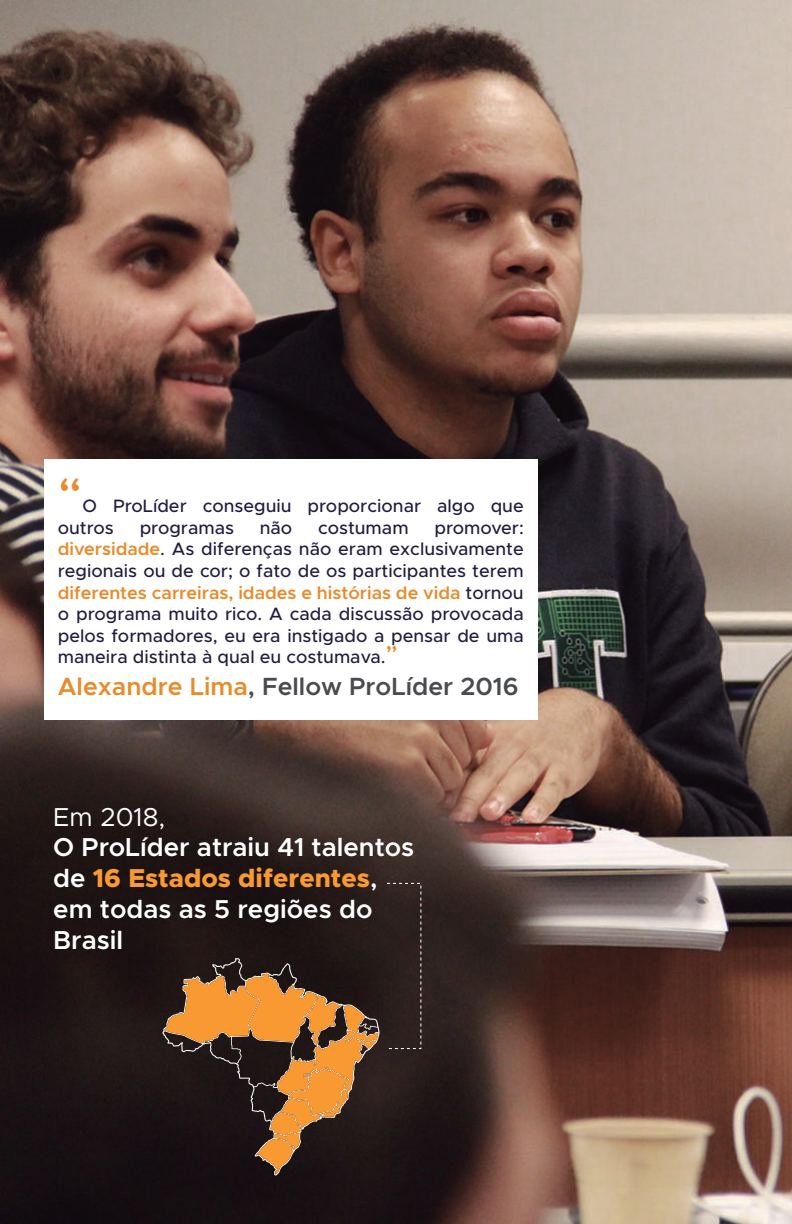
<style>
.page{position:relative;width:792px;height:1224px;background:#fff}
.page>*{position:absolute;margin:0;border:0;box-sizing:border-box;transform-origin:0 0}
.t1{font:500 50px "Metropolis";color:#e98b2b}
.t2{font:600 26px/30.9px "Metropolis";color:#fff}
.t3{font:26px "Metropolis";color:#fff}
.t4{font:600 25px "Metropolis";color:#4a4b4f}
.t5{font:500 18px/21.6px "Metropolis";color:#241c40}
.s1{font-weight:600;color:#e98b2b}
.s2{font-size:25px;color:#e98b2b}
.s3{color:#e98b2b}
.s4{font-weight:800;color:#f89931}
</style>
<div class="page">
<img style="left:0;top:0;width:792px;height:1224px">
<div style="left:44px;top:460px;width:494px;height:260px;background:#fff"></div>
<svg style="left:162px;top:958px;width:218px;height:218px;background:#251b1b"></svg>
<svg style="left:164px;top:973px;width:214px;height:202px;background:#6b4726"></svg>
<h1 class="t1" style="left:58px;top:464px;width:26px">“</h1>
<p class="t5" style="left:58px;top:495px;width:468px;text-indent:25px">O ProLíder conseguiu proporcionar algo que outros</p>
<p class="t5" style="left:140px;top:517px;width:96px">programas</p>
<p class="t5" style="left:260px;top:517px;width:34px">não</p>
<p class="t5" style="left:318px;top:517px;width:92px">costumam</p>
<p class="t5" style="left:58px;top:517px;width:468px;text-align:justify;text-indent:377px">promover: <span class="s1">diversidade</span>. As diferenças não eram exclusivamente regionais ou de cor; o fato de os participantes terem <span class="s1">diferentes carreiras, idades e histórias de vida</span> tornou o programa muito rico. A cada discussão provocada pelos formadores, eu era instigado a pensar de uma maneira distinta à qual eu costumava.<span class="s2">”</span></p>
<h3 class="t4" style="left:58px;top:671px;width:462px"><span class="s3">Alexandre Lima</span>, Fellow ProLíder 2016</h3>
<h2 class="t3" style="left:53px;top:801px;width:114px">Em 2018,</h2>
<h2 class="t2" style="left:53px;top:832px;width:363px">O ProLíder atraiu 41 talentos de <span class="s4">16 Estados diferentes</span>, em todas as 5 regiões do<br>Brasil</h2>
</div>
